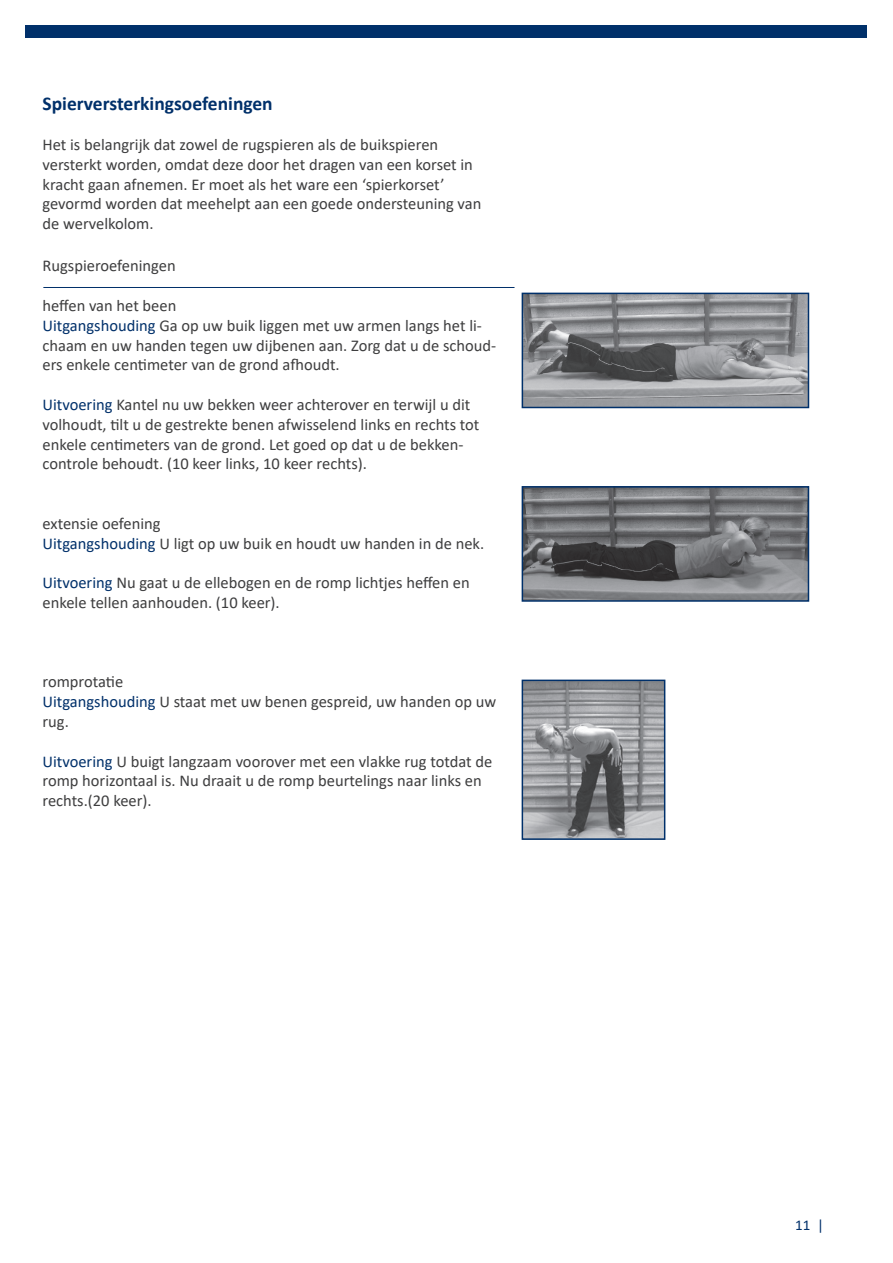
<style>
.page{position:relative;width:893px;height:1263px;background:#fff}
.page>*{position:absolute;margin:0;border:0;box-sizing:border-box;transform-origin:0 0}
.t1{font:700 19.5px "Calibri";color:#00306a}
.t2{font:16.5px/19.8px "Calibri";color:#3e3e3f}
.t3{font:15px "Calibri";color:#00306a}
.s1{color:#00306a}
</style>
<div class="page">
<div style="left:26px;top:26px;width:841px;height:12px;background:#00306a"></div>
<hr style="left:43px;top:287px;width:471px;height:1px;background:#00306a">
<img style="left:525px;top:296px;width:281px;height:109px">
<div style="left:522px;top:293px;width:287px;height:115px;border:2px solid #00306a"></div>
<img style="left:525px;top:489px;width:281px;height:110px">
<div style="left:522px;top:486px;width:287px;height:116px;border:2px solid #00306a"></div>
<img style="left:525px;top:683px;width:137px;height:154px">
<div style="left:522px;top:680px;width:143px;height:160px;border:2px solid #00306a"></div>
<p class="t1" style="left:43px;top:90px;width:232px">Spierversterkingsoefeningen</p>
<p class="t2" style="left:43px;top:134px;width:440px">Het is belangrijk dat zowel de rugspieren als de buikspieren versterkt worden, omdat deze door het dragen van een korset in kracht gaan afnemen. Er moet als het ware een ‘spierkorset’ gevormd worden dat meehelpt aan een goede ondersteuning van de wervelkolom.</p>
<p class="t2" style="left:43px;top:256px;width:135px">Rugspieroefeningen</p>
<p class="t2" style="left:43px;top:295px;width:455px">heffen van het been<br><span class="s1">Uitgangshouding</span> Ga op uw buik liggen met uw armen langs het li&shy;chaam en uw handen tegen uw dijbenen aan. Zorg dat u de schoud&shy;ers enkele centimeter van de grond afhoudt.</p>
<p class="t2" style="left:43px;top:394px;width:438px"><span class="s1">Uitvoering</span> Kantel nu uw bekken weer achterover en terwijl u dit volhoudt, tilt u de gestrekte benen afwisselend links en rechts tot enkele centimeters van de grond. Let goed op dat u de bekken&shy;controle behoudt. (10 keer links, 10 keer rechts).</p>
<p class="t2" style="left:43px;top:513px;width:443px">extensie oefening<br><span class="s1">Uitgangshouding</span> U ligt op uw buik en houdt uw handen in de nek.</p>
<p class="t2" style="left:43px;top:572px;width:429px"><span class="s1">Uitvoering</span> Nu gaat u de ellebogen en de romp lichtjes heffen en enkele tellen aanhouden. (10 keer).</p>
<p class="t2" style="left:43px;top:671px;width:455px">romprotatie<br><span class="s1">Uitgangshouding</span> U staat met uw benen gespreid, uw handen op uw rug.</p>
<p class="t2" style="left:43px;top:751px;width:451px"><span class="s1">Uitvoering</span> U buigt langzaam voorover met een vlakke rug totdat de romp horizontaal is. Nu draait u de romp beurtelings naar links en rechts.(20 keer).</p>
<p class="t3" style="left:795px;top:1214px;width:30px">11 |</p>
</div>
